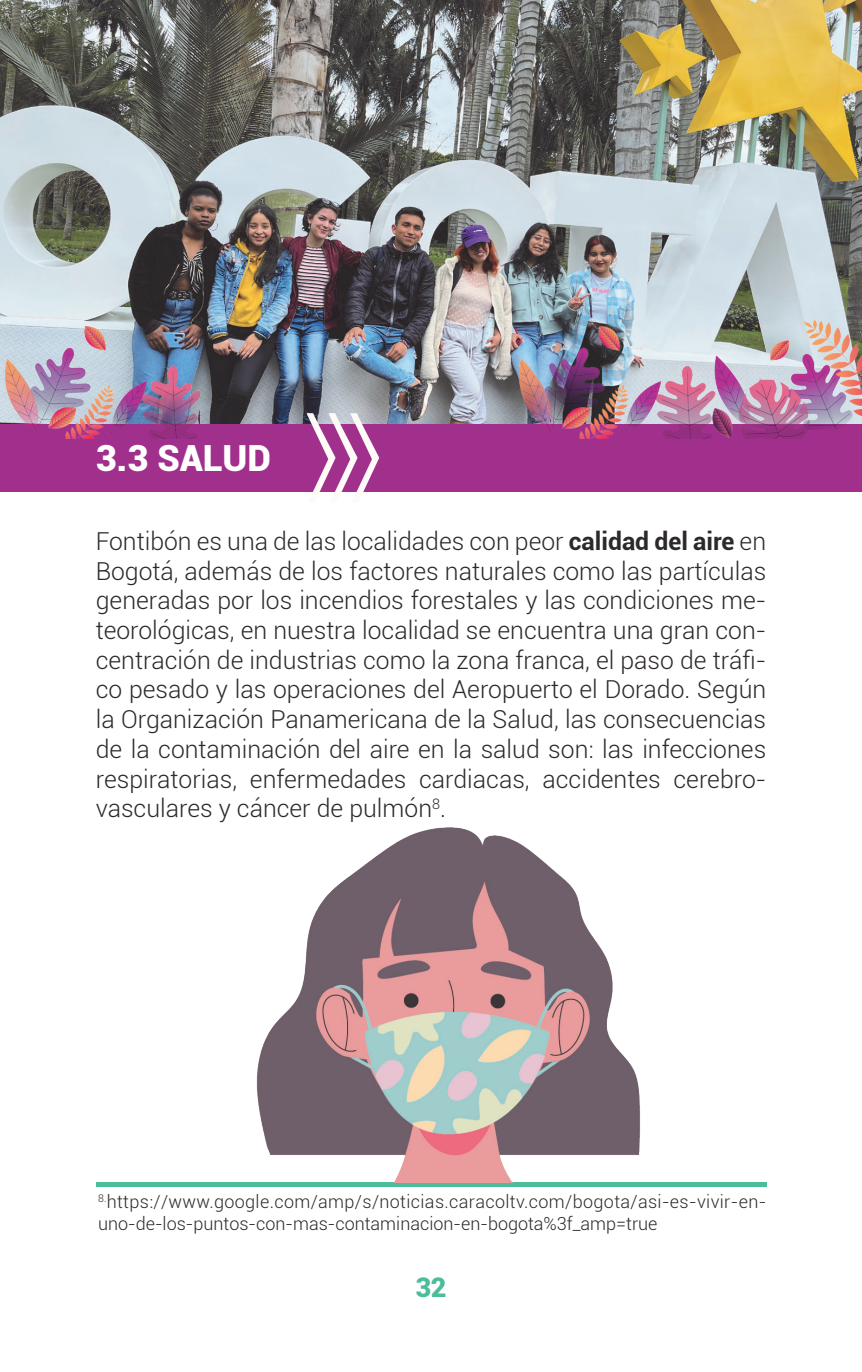
<style>
.page{position:relative;width:862px;height:1372px;background:#fff}
.page>*{position:absolute;margin:0;border:0;box-sizing:border-box;transform-origin:0 0}
.t1{font:900 36px "Roboto";color:#fff}
.t2{font:900 27px "Roboto";color:#4cbd9b}
.t3{font:300 24.75px/29.7px "Roboto";color:#2d292b;text-align:justify}
.t4{font:300 18px/21.6px "Roboto";letter-spacing:.02em;color:#2d292b}
.s1{font-weight:700}
</style>
<div class="page">
<img style="left:0;top:0;width:861px;height:424px">
<div style="left:0;top:424px;width:861px;height:67px;background:#a1308d"></div>
<svg style="left:306px;top:413px;width:73px;height:79px"></svg>
<hr style="left:96px;top:1182px;width:669px;height:4px;background:#4cbd9b">
<img style="left:256px;top:827px;width:384px;height:355px">
<img style="left:0;top:250px;width:199px;height:188px">
<img style="left:514px;top:250px;width:347px;height:188px">
<h1 class="t1" style="left:96px;top:433px;width:176px">3.3 SALUD</h1>
<p class="t3" style="left:96px;top:525px;width:671px">Fontibón es una de las localidades con peor <span class="s1">calidad del aire</span> en Bogotá, además de los factores naturales como las partículas generadas por los incendios forestales y las condiciones me&shy;teorológicas, en nuestra localidad se encuentra una gran con&shy;centración de industrias como la zona franca, el paso de tráfi&shy;co pesado y las operaciones del Aeropuerto el Dorado. Según la Organización Panamericana de la Salud, las consecuencias de la contaminación del aire en la salud son: las infecciones respiratorias, enfermedades cardiacas, accidentes cerebro&shy;vasculares y cáncer de pulmón<sup>8</sup>.</p>
<p class="t4" style="left:98px;top:1190px;width:669px"><sup>8.</sup>https://www.google.com/amp/s/noticias.caracoltv.com/bogota/asi-es-vivir-en&shy;uno-de-los-puntos-con-mas-contaminacion-en-bogota%3f_amp=true</p>
<p class="t2" style="left:415px;top:1267px;width:33px">32</p>
</div>
